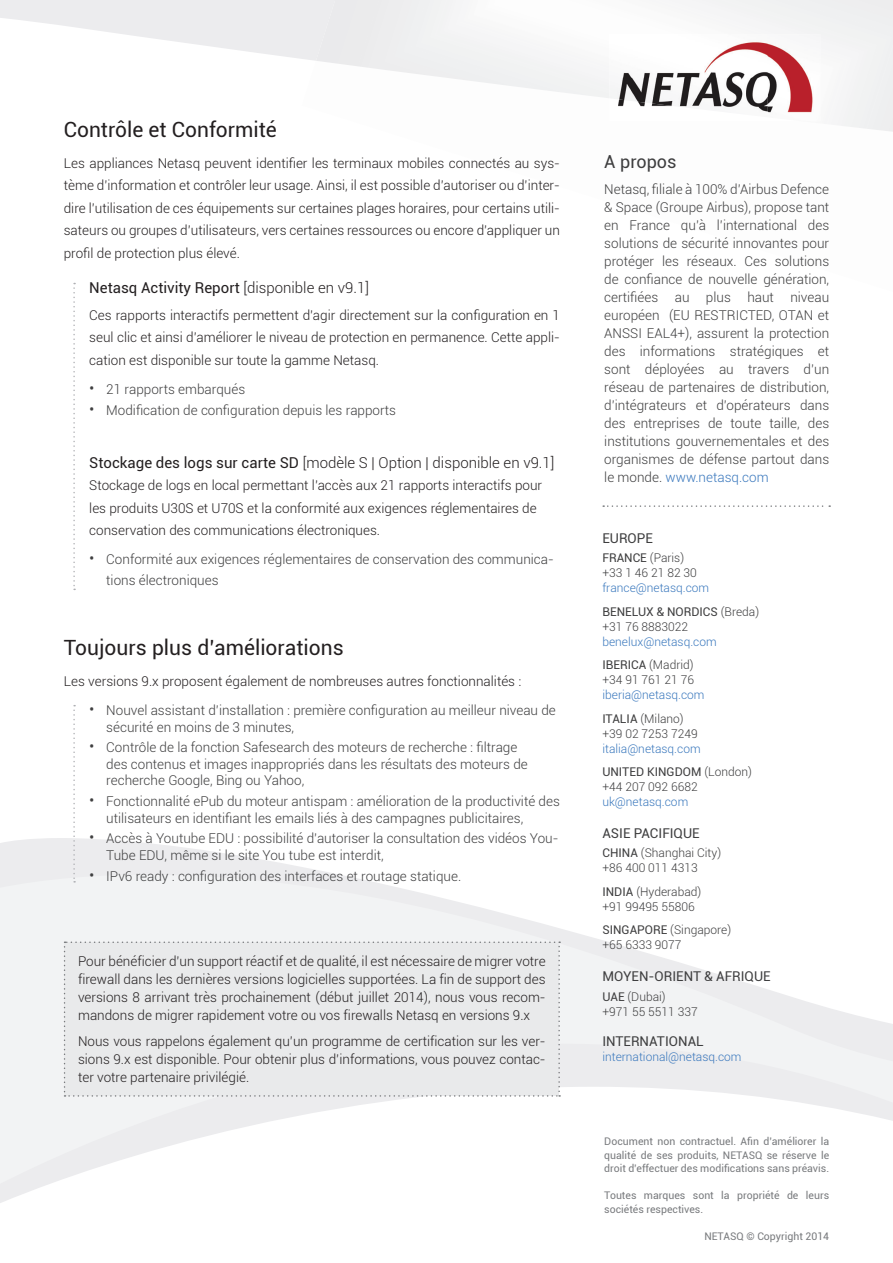
<style>
.page{position:relative;width:893px;height:1263px;background:#fff}
.page>*{position:absolute;margin:0;border:0;box-sizing:border-box;transform-origin:0 0}
.t1{font:21px "Roboto";color:#231f20}
.t2{font:18px "Roboto";color:#3e3e3f}
.t3{font:300 15px "Roboto";color:#231f20}
.t4{font:15px "Roboto";color:#231f20}
.t5{font:300 13.5px/18px "Roboto";color:#3e3e3f}
.t6{font:300 13.5px/22.5px "Roboto";color:#231f20;text-align:justify}
.t7{font:13.5px "Roboto";color:#3e3e3f}
.t8{font:300 12px/15px "Roboto";color:#3e3e3f}
.t9{font:300 12px/23.5px "Roboto";color:#3a78bd}
.t10{font:10.5px/13.5px "Roboto";color:#787a7d;text-align:justify}
.s1{font-weight:300}
.s2{font-size:16.5px}
.s3{font-weight:400}
.s4{color:#3a78bd}
.s5{font-weight:400;color:#3e3e3f}
.s6{color:#3e3e3f}
</style>
<div class="page">
<svg style="left:0;top:838px;width:893px;height:365px"></svg>
<svg style="left:0;top:0;width:316px;height:61px"></svg>
<svg style="left:603px;top:505px;width:227px;height:2px"></svg>
<img style="left:609px;top:34px;width:158px;height:83px">
<img style="left:767px;top:34px;width:53px;height:87px">
<div style="left:64px;top:941px;width:496px;height:156px;background:#e9eaeb"></div>
<svg style="left:73px;top:283px;width:2px;height:307px"></svg>
<svg style="left:73px;top:705px;width:2px;height:177px"></svg>
<h1 class="t1" style="left:64px;top:115px;width:215px">Contrôle et Conformité</h1>
<p class="t6" style="left:64px;top:151px;width:498px">Les appliances Netasq peuvent identifier les terminaux mobiles connectés au sys&shy;tème d’information et contrôler leur usage. Ainsi, il est possible d’autoriser ou d’inter&shy;dire l’utilisation de ces équipements sur certaines plages horaires, pour certains utili&shy;sateurs ou groupes d’utilisateurs, vers certaines ressources ou encore d’appliquer un profil de protection plus élevé.</p>
<p class="t4" style="left:89px;top:277px;width:281px">Netasq Activity Report <span class="s1">[disponible en v9.1]</span></p>
<p class="t6" style="left:89px;top:303px;width:472px">Ces rapports interactifs permettent d’agir directement sur la configuration en 1 seul clic et ainsi d’améliorer le niveau de protection en permanence. Cette appli&shy;cation est disponible sur toute la gamme Netasq.</p>
<p class="t5" style="left:89px;top:380px;width:157px"><span class="s2">•</span> 21 rapports embarqués</p>
<p class="t5" style="left:89px;top:401px;width:308px"><span class="s2">•</span> Modification de configuration depuis les rapports</p>
<p class="t3" style="left:89px;top:452px;width:467px"><span class="s3">Stockage des logs sur carte SD</span> [modèle S | Option | disponible en v9.1]</p>
<p class="t6" style="left:89px;top:473px;width:454px;text-align:left">Stockage de logs en local permettant l’accès aux 21 rapports interactifs pour les produits U30S et U70S et la conformité aux exigences réglementaires de conservation des communications électroniques.</p>
<p class="t5" style="left:106px;top:548px;width:449px;line-height:21px;text-indent:-17px"><span class="s2">•</span> Conformité aux exigences réglementaires de conservation des communica&shy;tions électroniques</p>
<h1 class="t1" style="left:64px;top:633px;width:281px">Toujours plus d’améliorations</h1>
<p class="t6" style="left:64px;top:669px;width:459px">Les versions 9.x proposent également de nombreuses autres fonctionnalités :</p>
<p class="t5" style="left:106px;top:702px;width:451px;line-height:16.5px;text-indent:-17px"><span class="s2">•</span> Nouvel assistant d’installation : première configuration au meilleur niveau de sécurité en moins de 3 minutes,</p>
<p class="t5" style="left:106px;top:739px;width:423px;line-height:16.5px;text-indent:-17px"><span class="s2">•</span> Contrôle de la fonction Safesearch des moteurs de recherche : filtrage des contenus et images inappropriés dans les résultats des moteurs de recherche Google, Bing ou Yahoo,</p>
<p class="t5" style="left:106px;top:793px;width:455px;line-height:16.5px;text-indent:-17px"><span class="s2">•</span> Fonctionnalité ePub du moteur antispam : amélioration de la productivité des utilisateurs en identifiant les emails liés à des campagnes publicitaires,</p>
<p class="t5" style="left:106px;top:830px;width:454px;line-height:16.5px;text-indent:-17px"><span class="s2">•</span> Accès à Youtube EDU : possibilité d’autoriser la consultation des vidéos You-<br>Tube EDU, même si le site You tube est interdit,</p>
<p class="t5" style="left:89px;top:866px;width:373px"><span class="s2">•</span> IPv6 ready : configuration des interfaces et routage statique.</p>
<p class="t6" style="left:78px;top:952px;width:469px;line-height:18px">Pour bénéficier d’un support réactif et de qualité, il est nécessaire de migrer votre firewall dans les dernières versions logicielles supportées. La fin de support des versions 8 arrivant très prochainement (début juillet 2014), nous vous recom&shy;mandons de migrer rapidement votre ou vos firewalls Netasq en versions 9.x</p>
<p class="t6" style="left:78px;top:1032px;width:469px;line-height:18px">Nous vous rappelons également qu’un programme de certification sur les ver&shy;sions 9.x est disponible. Pour obtenir plus d’informations, vous pouvez contac&shy;ter votre partenaire privilégié.</p>
<h2 class="t2" style="left:604px;top:149px;width:74px">A propos</h2>
<p class="t5" style="left:604px;top:180px;width:226px;text-align:justify">Netasq, filiale à 100% d’Airbus Defence &amp; Space (Groupe Airbus), propose tant en France qu’à l’international des solutions de sécurité innovantes pour protéger les réseaux. Ces solutions de confiance de nouvelle génération, certifiées au plus haut niveau européen (EU RESTRICTED, OTAN et ANSSI EAL4+), assurent la protection des informations stratégiques et sont déployées au travers d’un réseau de partenaires de distribution, d’intégrateurs et d’opérateurs dans des entreprises de toute taille, des institutions gouvernementales et des organismes de défense partout dans le monde. <span class="s4">www.netasq.com</span></p>
<p class="t7" style="left:602px;top:528px;width:52px">EUROPE</p>
<p class="t8" style="left:602px;top:550px;width:96px"><span class="s3">FRANCE</span> (Paris) +33 1 46 21 82 30</p>
<p class="t9" style="left:602px;top:576px;width:158px">france@netasq.com<br><span class="s5">BENELUX &amp; NORDICS</span> <span class="s6">(Breda)</span></p>
<p class="t8" style="left:602px;top:618px;width:87px">+31 76 8883022</p>
<p class="t9" style="left:602px;top:629px;width:116px">benelux@netasq.com<br><span class="s5">IBERICA</span> <span class="s6">(Madrid)</span></p>
<p class="t8" style="left:602px;top:672px;width:93px">+34 91 761 21 76</p>
<p class="t9" style="left:602px;top:683px;width:104px">iberia@netasq.com<br><span class="s5">ITALIA</span> <span class="s6">(Milano)</span></p>
<p class="t8" style="left:602px;top:725px;width:97px">+39 02 7253 7249</p>
<p class="t9" style="left:602px;top:736px;width:151px">italia@netasq.com<br><span class="s5">UNITED KINGDOM</span> <span class="s6">(London)</span></p>
<p class="t8" style="left:602px;top:779px;width:97px">+44 207 092 6682</p>
<p class="t9" style="left:602px;top:790px;width:87px">uk@netasq.com</p>
<p class="t7" style="left:602px;top:824px;width:99px">ASIE PACIFIQUE</p>
<p class="t8" style="left:602px;top:845px;width:120px"><span class="s3">CHINA</span> (Shanghai City) +86 400 011 4313</p>
<p class="t8" style="left:602px;top:884px;width:100px"><span class="s3">INDIA</span> (Hyderabad) +91 99495 55806</p>
<p class="t8" style="left:602px;top:922px;width:130px"><span class="s3">SINGAPORE</span> (Singapore) +65 6333 9077</p>
<p class="t7" style="left:602px;top:967px;width:170px">MOYEN-ORIENT &amp; AFRIQUE</p>
<p class="t8" style="left:602px;top:988px;width:97px"><span class="s3">UAE</span> (Dubai)<br>+971 55 5511 337</p>
<p class="t7" style="left:602px;top:1031px;width:103px">INTERNATIONAL</p>
<p class="t9" style="left:602px;top:1044px;width:141px">international@netasq.com</p>
<p class="t10" style="left:604px;top:1134px;width:226px">Document non contractuel. Afin d’améliorer la qualité de ses produits, NETASQ se réserve le droit d’effectuer des modifications sans préavis.</p>
<p class="t10" style="left:604px;top:1188px;width:226px">Toutes marques sont la propriété de leurs sociétés respectives.</p>
<p class="t10" style="left:704px;top:1229px;width:126px">NETASQ © Copyright 2014</p>
</div>
